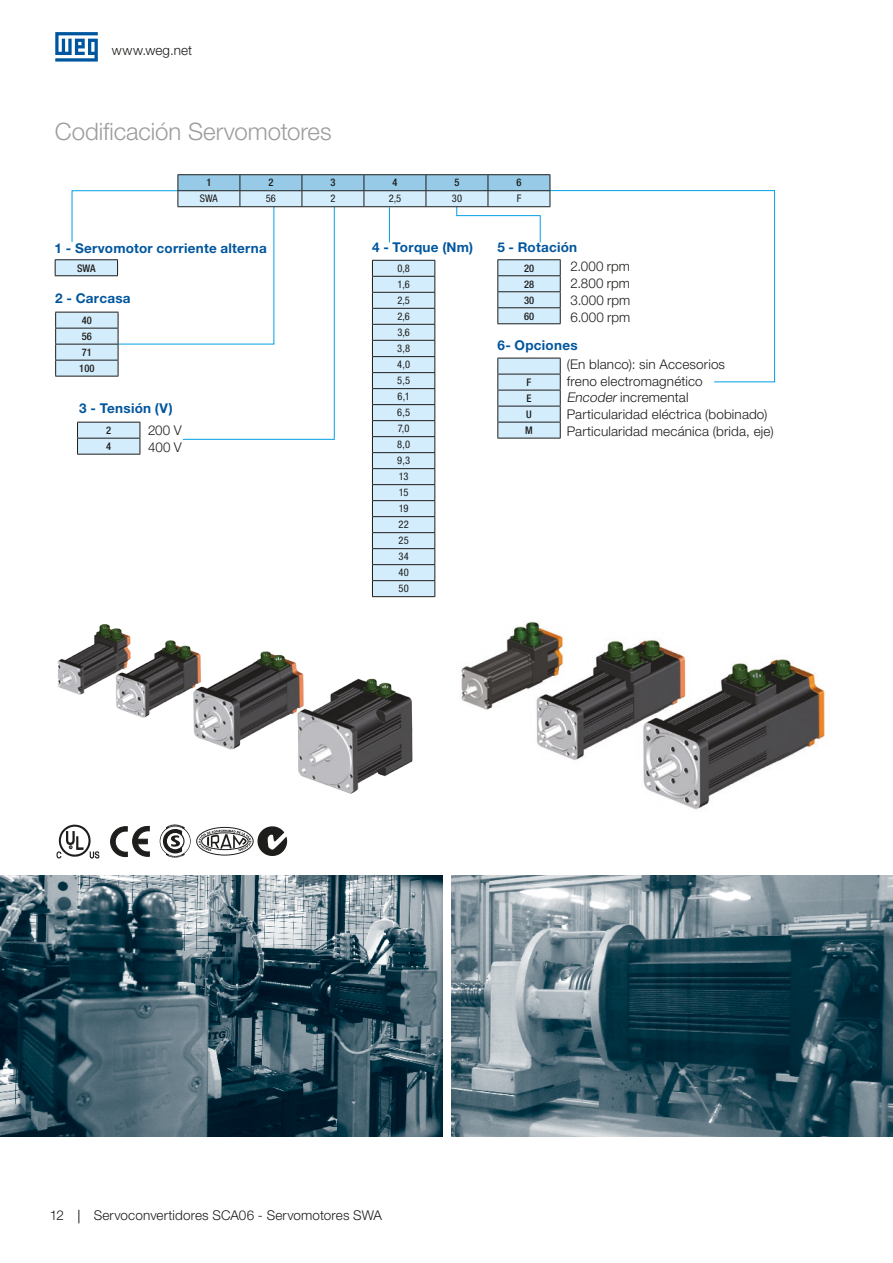
<style>
.page{position:relative;width:893px;height:1263px;background:#fff}
.page>*{position:absolute;margin:0;border:0;box-sizing:border-box;transform-origin:0 0}
.t1{font:300 24px "Helvetica Neue LT Pro";letter-spacing:-.005em;color:#9d9d9d}
.t2{font:300 13.5px/17px "Helvetica Neue LT Pro";letter-spacing:.01em;color:#1d1d1b;text-align:justify}
.t3{font:700 13.5px "Helvetica Neue LT Pro";letter-spacing:.02em;color:#00569e}
.t4{font:300 13.35px/16.5px "Helvetica Neue LT Pro";letter-spacing:.01em;color:#1d1d1b}
.t5{font:condensed 10.5px/16px "Helvetica Neue LT Pro";letter-spacing:.025em;color:#1d1d1b}
.t6{font:500 condensed 10.5px/16px "Helvetica Neue LT Pro";color:#1d1d1b}
.t7{font:condensed 10.5px "Helvetica Neue LT Pro";color:#1d1d1b}
.s1{font-style:italic}
</style>
<div class="page">
<svg style="left:78px;top:1210px;width:1px;height:13px"></svg>
<svg style="left:55px;top:32px;width:43px;height:30px"></svg>
<svg style="left:561px;top:190px;width:214px;height:193px"></svg>
<hr style="left:178px;top:174px;width:62px;height:1px;background:#1d1d1b">
<hr style="left:240px;top:174px;width:62px;height:1px;background:#1d1d1b">
<hr style="left:302px;top:174px;width:62px;height:1px;background:#1d1d1b">
<hr style="left:364px;top:174px;width:62px;height:1px;background:#1d1d1b">
<hr style="left:426px;top:174px;width:62px;height:1px;background:#1d1d1b">
<hr style="left:488px;top:174px;width:62px;height:1px;background:#1d1d1b">
<svg style="left:55px;top:175px;width:506px;height:422px"></svg>
<hr style="left:372px;top:596px;width:63px;height:1px;background:#1d1d1b">
<img style="left:0;top:875px;width:442px;height:261px">
<img style="left:452px;top:875px;width:441px;height:261px">
<img style="left:57px;top:624px;width:356px;height:170px">
<img style="left:536px;top:640px;width:290px;height:170px">
<img style="left:461px;top:621px;width:104px;height:90px">
<svg style="left:110px;top:826px;width:40px;height:31px"></svg>
<svg style="left:137px;top:839px;width:10px;height:5px"></svg>
<svg style="left:160px;top:824px;width:31px;height:34px"></svg>
<div style="left:196px;top:827px;width:57px;height:28px;border:1px solid #1d1d1b;border-radius:50%"></div>
<svg style="left:198px;top:830px;width:53px;height:21px"></svg>
<svg style="left:257px;top:826px;width:30px;height:30px"></svg>
<svg style="left:56px;top:825px;width:43px;height:33px"></svg>
<p class="t2" style="left:112px;top:42px;width:82px">www.weg.net</p>
<h1 class="t1" style="left:55px;top:117px;width:278px">Codificación Servomotores</h1>
<p class="t6" style="left:206px;top:175px;width:7px">1</p>
<p class="t6" style="left:268px;top:175px;width:7px">2</p>
<p class="t6" style="left:330px;top:175px;width:7px">3</p>
<p class="t6" style="left:392px;top:175px;width:7px">4</p>
<p class="t6" style="left:454px;top:175px;width:7px">5</p>
<p class="t6" style="left:516px;top:175px;width:7px">6</p>
<p class="t7" style="left:200px;top:193px;width:19px">SWA</p>
<p class="t7" style="left:266px;top:193px;width:12px">56</p>
<p class="t7" style="left:330px;top:193px;width:7px">2</p>
<p class="t7" style="left:389px;top:193px;width:14px">2,5</p>
<p class="t7" style="left:452px;top:193px;width:12px">30</p>
<p class="t7" style="left:517px;top:193px;width:6px">F</p>
<p class="t3" style="left:55px;top:240px;width:214px">1 - Servomotor corriente alterna</p>
<p class="t3" style="left:55px;top:290px;width:77px">2 - Carcasa</p>
<p class="t3" style="left:497px;top:239px;width:81px">5 - Rotación</p>
<p class="t3" style="left:372px;top:239px;width:102px">4 - Torque (Nm)</p>
<p class="t5" style="left:397px;top:260px;width:14px">0,8<br>1,6<br>2,5<br>2,6<br>3,6<br>3,8<br>4,0<br>5,5<br>6,1<br>6,5<br>7,0<br>8,0<br>9,3<br>13<br>15<br>19<br>22<br>25<br>34<br>40<br>50</p>
<p class="t2" style="left:570px;top:258px;width:61px">2.000 rpm 2.800 rpm 3.000 rpm 6.000 rpm</p>
<p class="t6" style="left:77px;top:260px;width:20px">SWA</p>
<p class="t6" style="left:524px;top:260px;width:12px;text-align:justify">20<br>28<br>30<br>60</p>
<p class="t6" style="left:79px;top:312px;width:17px">40<br>56<br>71<br>100</p>
<p class="t3" style="left:497px;top:336px;width:82px">6- Opciones</p>
<p class="t4" style="left:567px;top:356px;width:208px">(En blanco): sin Accesorios<br>freno electromagnético<br><span class="s1">Encoder</span> incremental<br>Particularidad eléctrica (bobinado)<br>Particularidad mecánica (brida, eje)</p>
<p class="t6" style="left:525px;top:374px;width:9px">F<br>E<br>U<br>M</p>
<p class="t3" style="left:79px;top:400px;width:95px">3 - Tensión (V)</p>
<p class="t2" style="left:148px;top:422px;width:35px">200 V<br>400 V</p>
<p class="t6" style="left:106px;top:422px;width:7px">2<br>4</p>
<p class="t2" style="left:50px;top:1207px;width:16px">12</p>
<p class="t2" style="left:94px;top:1207px;width:290px">Servoconvertidores SCA06 - Servomotores SWA</p>
</div>
